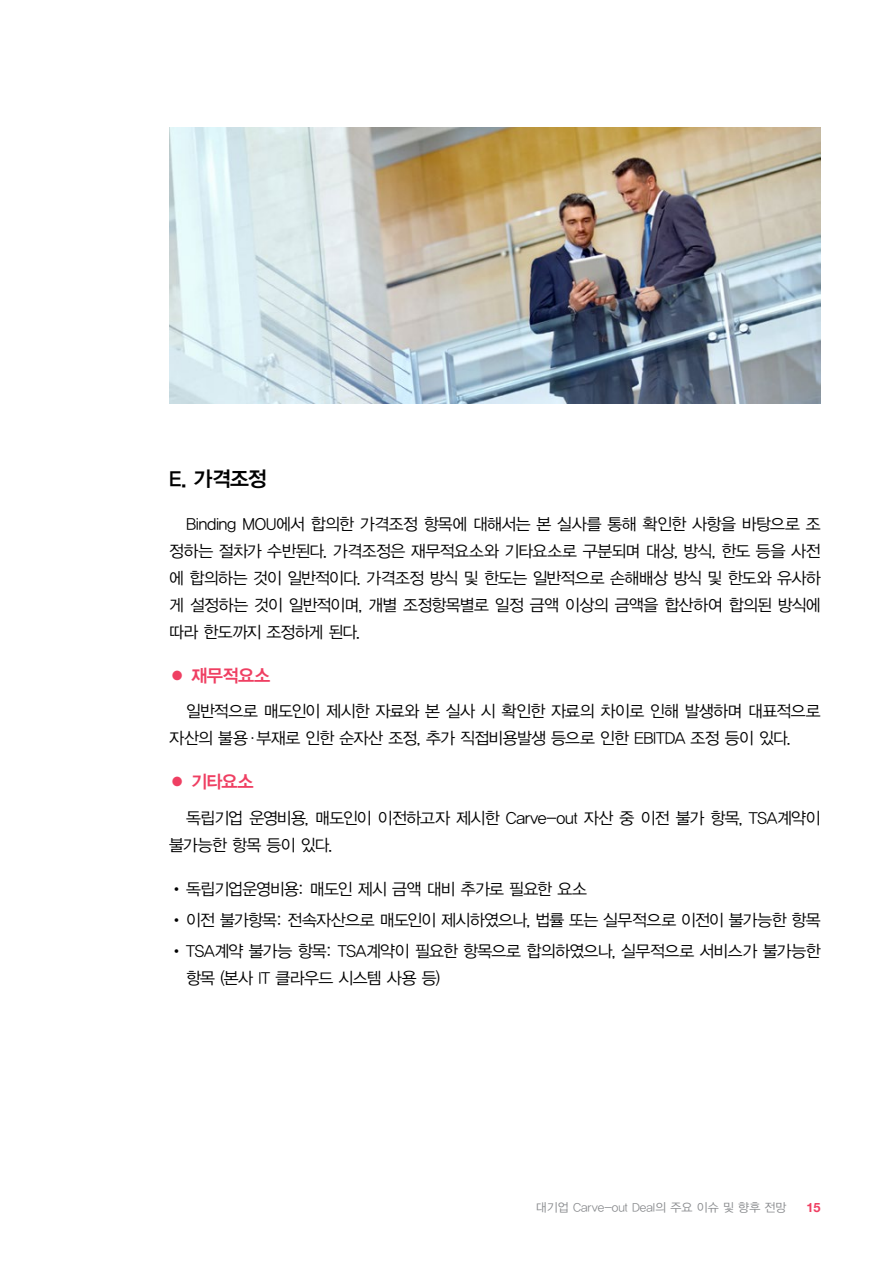
<style>
.page{position:relative;width:893px;height:1263px;background:#fff}
.page>*{position:absolute;margin:0;border:0;box-sizing:border-box;transform-origin:0 0}
.t1{font:21px "YDVYGO34";color:#000}
.t2{font:18px "YDVYGO34";letter-spacing:-.03em;color:#ef3f62}
.t3{font:16.5px/27px "YDVYGO32";letter-spacing:-.04em;color:#000}
.t4{font:700 12.75px "Helvetica Neue LT Pro";color:#ef3f62}
.t5{font:12px "YDVYGO32";color:#898b8e}
</style>
<div class="page">
<img style="left:169px;top:128px;width:652px;height:276px">
<p class="t1" style="left:169px;top:464px;width:99px">E. 가격조정</p>
<p class="t3" style="left:169px;top:509px;width:653px;text-align:justify;text-indent:17px">Binding MOU에서 합의한 가격조정 항목에 대해서는 본 실사를 통해 확인한 사항을 바탕으로 조 정하는 절차가 수반된다. 가격조정은 재무적요소와 기타요소로 구분되며 대상, 방식, 한도 등을 사전 에 합의하는 것이 일반적이다. 가격조정 방식 및 한도는 일반적으로 손해배상 방식 및 한도와 유사하 게 설정하는 것이 일반적이며, 개별 조정항목별로 일정 금액 이상의 금액을 합산하여 합의된 방식에 따라 한도까지 조정하게 된다.</p>
<p class="t2" style="left:169px;top:663px;width:103px">● 재무적요소</p>
<p class="t3" style="left:169px;top:696px;width:653px;text-indent:17px">일반적으로 매도인이 제시한 자료와 본 실사 시 확인한 자료의 차이로 인해 발생하며 대표적으로 자산의 불용·부재로 인한 순자산 조정, 추가 직접비용발생 등으로 인한 EBITDA 조정 등이 있다.</p>
<p class="t2" style="left:169px;top:770px;width:86px">● 기타요소</p>
<p class="t3" style="left:169px;top:803px;width:653px;text-indent:17px">독립기업 운영비용, 매도인이 이전하고자 제시한 Carve-out 자산 중 이전 불가 항목, TSA계약이 불가능한 항목 등이 있다.</p>
<p class="t3" style="left:169px;top:874px;width:419px">• 독립기업운영비용: 매도인 제시 금액 대비 추가로 필요한 요소</p>
<p class="t3" style="left:169px;top:905px;width:653px">• 이전 불가항목: 전속자산으로 매도인이 제시하였으나, 법률 또는 실무적으로 이전이 불가능한 항목</p>
<p class="t3" style="left:186px;top:937px;width:636px;text-indent:-17px">• TSA계약 불가능 항목: TSA계약이 필요한 항목으로 합의하였으나, 실무적으로 서비스가 불가능한 항목 (본사 IT 클라우드 시스템 사용 등)</p>
<p class="t5" style="left:536px;top:1199px;width:252px">대기업 Carve-out Deal의 주요 이슈 및 향후 전망</p>
<p class="t4" style="left:806px;top:1199px;width:16px">15</p>
</div>
